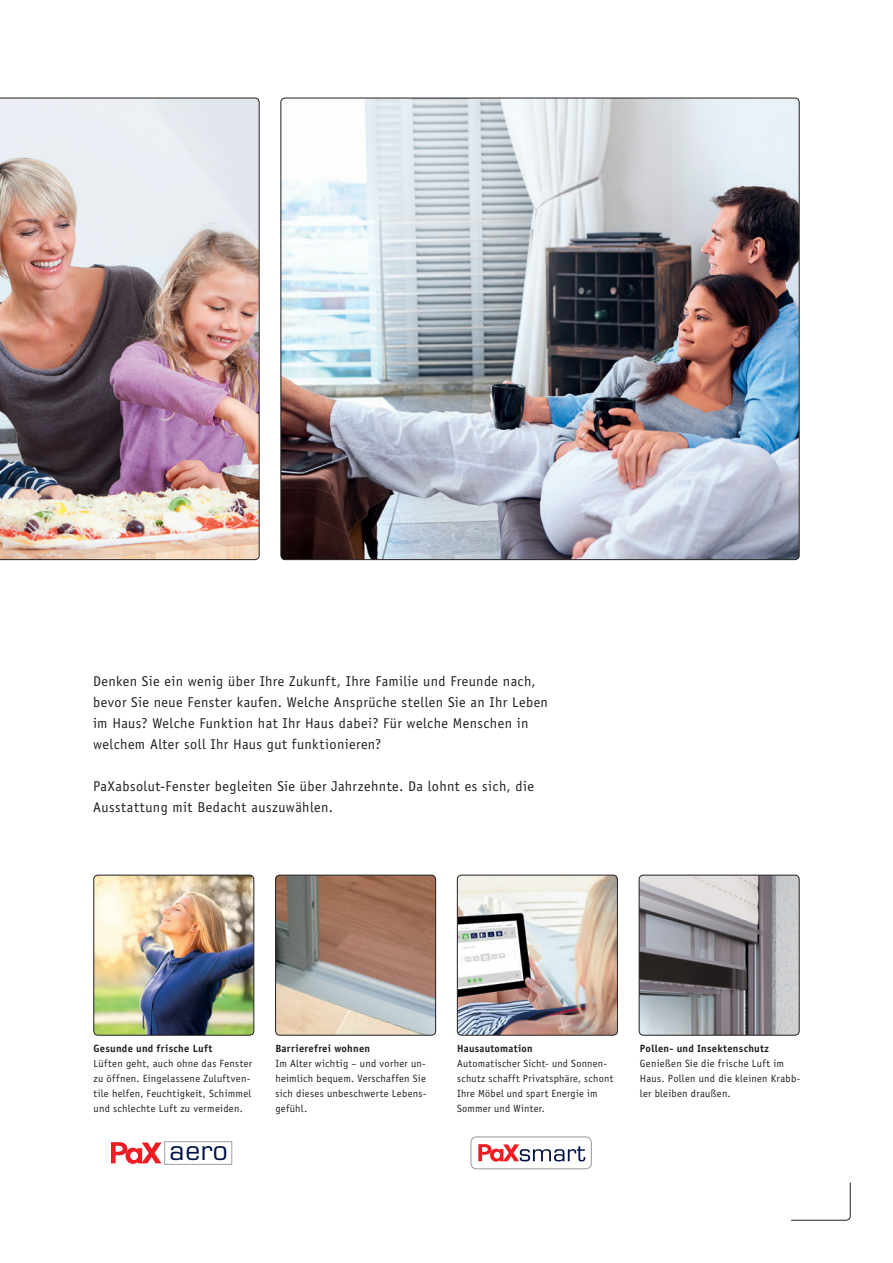
<style>
.page{position:relative;width:893px;height:1263px;background:#fff}
.page>*{position:absolute;margin:0;border:0;box-sizing:border-box;transform-origin:0 0}
.t1{font:26.1px "Eurostile LT Std";color:#001247}
.t2{font:14.25px/21px "Officina Sans Std";letter-spacing:.03em;color:#231f20}
.t3{font:10.5px/15px "Officina Sans Std";letter-spacing:.025em;color:#231f20}
.t4{font:700 10.5px "Officina Sans Std";letter-spacing:.025em;color:#231f20}
</style>
<div class="page">
<hr style="left:892px;top:0;width:1px;height:1263px;background:#001247">
<img style="left:276px;top:875px;width:160px;height:160px">
<div style="left:275px;top:875px;width:161px;height:160px;border:1px solid #231f20;border-radius:4px"></div>
<img style="left:639px;top:875px;width:160px;height:160px">
<div style="left:639px;top:875px;width:160px;height:160px;border:1px solid #231f20;border-radius:4px"></div>
<svg style="left:791px;top:1182px;width:60px;height:39px"></svg>
<img style="left:281px;top:98px;width:518px;height:462px">
<img style="left:94px;top:875px;width:160px;height:160px">
<div style="left:94px;top:875px;width:160px;height:160px;border:1px solid #231f20;border-radius:4px"></div>
<img style="left:457px;top:875px;width:160px;height:160px">
<div style="left:457px;top:875px;width:161px;height:160px;border:1px solid #231f20;border-radius:4px"></div>
<img style="left:0;top:98px;width:260px;height:462px">
<svg style="left:111px;top:1141px;width:122px;height:24px"></svg>
<svg style="left:470px;top:1136px;width:122px;height:33px"></svg>
<div style="left:472px;top:1137px;width:119px;height:31px;background:#fff;border-radius:5px"></div>
<svg style="left:478px;top:1144px;width:107px;height:18px"></svg>
<p class="t2" style="left:93px;top:671px;width:456px">Denken Sie ein wenig über Ihre Zukunft, Ihre Familie und Freunde nach, bevor Sie neue Fenster kaufen. Welche Ansprüche stellen Sie an Ihr Leben im Haus? Welche Funktion hat Ihr Haus dabei? Für welche Menschen in welchem Alter soll Ihr Haus gut funktionieren?</p>
<h2 class="t2" style="left:93px;top:776px;width:442px">PaXabsolut-Fenster begleiten Sie über Jahrzehnte. Da lohnt es sich, die<br>Ausstattung mit Bedacht auszuwählen.</h2>
<p class="t4" style="left:94px;top:1042px;width:120px">Gesunde und frische Luft</p>
<p class="t3" style="left:94px;top:1056px;width:160px">Lüften geht, auch ohne das Fenster zu öffnen. Eingelassene Zuluftven&shy;tile helfen, Feuchtigkeit, Schimmel und schlechte Luft zu vermeiden.</p>
<h1 class="t1" style="left:169px;top:1135px;width:60px">aero</h1>
<p class="t4" style="left:275px;top:1042px;width:96px">Barrierefrei wohnen</p>
<p class="t3" style="left:275px;top:1056px;width:153px;text-align:justify">Im Alter wichtig – und vorher un&shy;heimlich bequem. Verschaffen Sie sich dieses unbeschwerte Lebens&shy;gefühl.</p>
<p class="t4" style="left:457px;top:1042px;width:77px">Hausautomation</p>
<p class="t3" style="left:457px;top:1056px;width:158px">Automatischer Sicht- und Sonnen&shy;schutz schafft Privatsphäre, schont<br>Ihre Möbel und spart Energie im<br>Sommer und Winter.</p>
<p class="t4" style="left:640px;top:1042px;width:131px">Pollen- und Insektenschutz</p>
<p class="t3" style="left:640px;top:1056px;width:162px">Genießen Sie die frische Luft im<br>Haus. Pollen und die kleinen Krabb&shy;ler bleiben draußen.</p>
</div>
